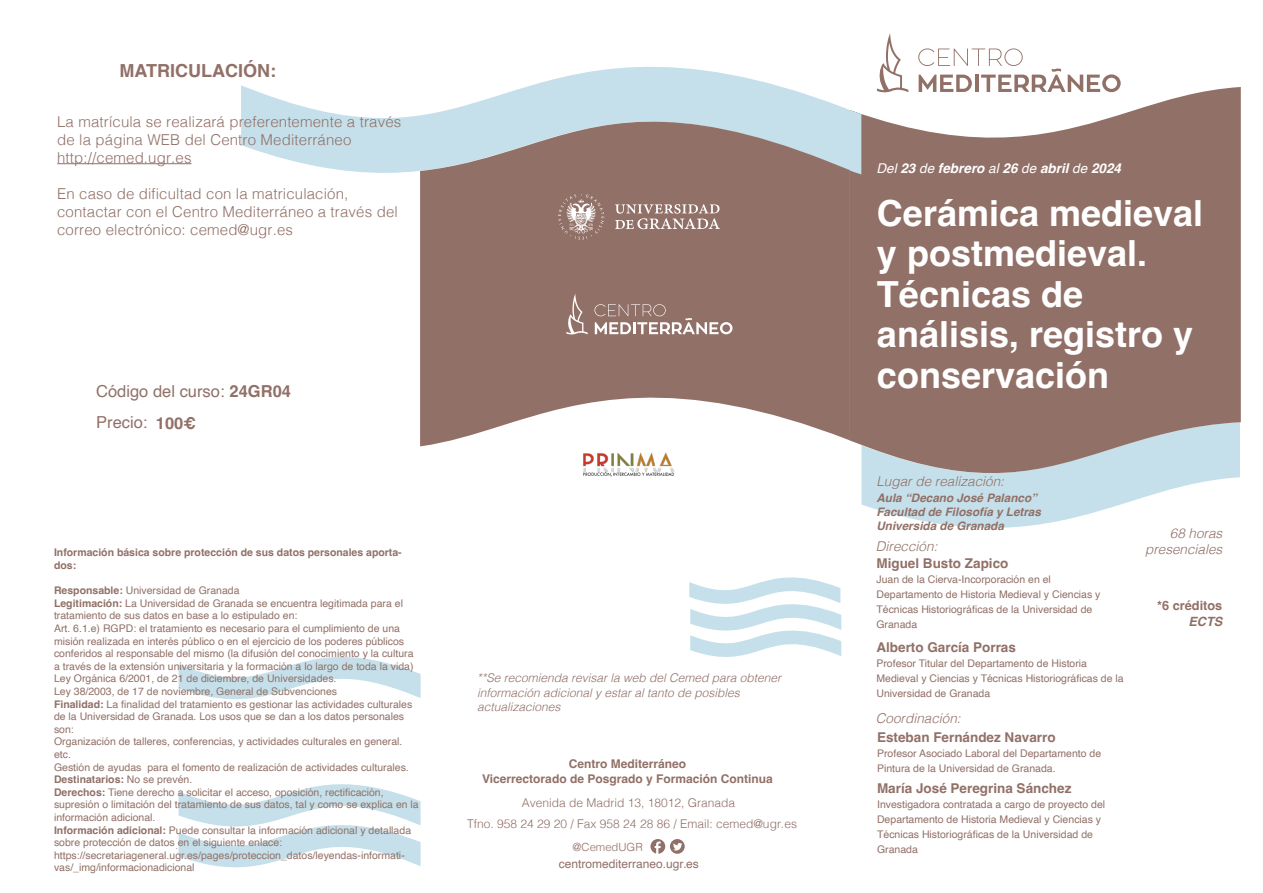
<style>
.page{position:relative;width:1263px;height:893px;background:#fff}
.page>*{position:absolute;margin:0;border:0;box-sizing:border-box;transform-origin:0 0}
.t1{font:700 36px/40.5px "Helvetica";color:#fff}
.t2{font:700 18px "Helvetica";color:#917067}
.t3{font:16.5px/30.6px "Helvetica";color:#917067}
.t4{font:700 16.5px "Helvetica";color:#917067}
.t5{font:300 15px/18px "Helvetica";letter-spacing:.01em;color:#917067}
.t6{font:700 13.5px "Helvetica";color:#917067}
.t7{font:italic 300 13.5px "Helvetica";color:#917067}
.t8{font:italic 700 13.5px "Helvetica";color:#fff}
.t9{font:700 12.75px "Helvetica";color:#917067}
.t10{font:italic 700 12.75px "Helvetica";color:#917067}
.t11{font:italic 300 12px/14.4px "Helvetica";color:#917067}
.t12{font:300 12px "Helvetica";color:#917067}
.t13{font:700 12px "Helvetica";color:#917067}
.t14{font:12px "Helvetica";color:#917067}
.t15{font:italic 700 11.7px "Helvetica";color:#917067}
.t16{font:300 11.25px "Helvetica";color:#917067}
.t17{font:10.5px/12.6px "Helvetica";color:#917067}
.t18{font:700 10.5px/12.6px "Helvetica";color:#917067}
.t19{font:italic 300 7.5px "Helvetica";color:#231f20}
.s1{font-weight:700}
.s2{font-weight:400}
</style>
<div class="page">
<svg style="left:861px;top:490px;width:307px;height:38px;fill:#c5e0ea"></svg>
<svg style="left:850px;top:87px;width:391px;height:403px;background:#9e857e"></svg>
<svg style="left:179px;top:784px;width:242px;height:84px"></svg>
<svg style="left:179px;top:657px;width:242px;height:43px"></svg>
<svg style="left:689px;top:577px;width:152px;height:80px"></svg>
<svg style="left:241px;top:66px;width:620px;height:127px"></svg>
<svg style="left:420px;top:100px;width:430px;height:346px;background:#a28c86"></svg>
<svg style="left:650px;top:839px;width:35px;height:15px"></svg>
<svg style="left:566px;top:294px;width:22px;height:41px"></svg>
<svg style="left:594px;top:304px;width:138px;height:30px;background:#a98f88"></svg>
<svg style="left:558px;top:194px;width:46px;height:46px;background:#a88d86"></svg>
<svg style="left:615px;top:204px;width:105px;height:25px;background:#ad948e"></svg>
<hr style="left:57px;top:163px;width:135px;height:1px;background:#917067">
<svg style="left:877px;top:33px;width:31px;height:60px"></svg>
<svg style="left:918px;top:48px;width:203px;height:44px"></svg>
<img style="left:583px;top:452px;width:92px;height:25px">
<h2 class="t2" style="left:120px;top:59px;width:158px">MATRICULACIÓN:</h2>
<h3 class="t5" style="left:57px;top:111px;width:346px">La matrícula se realizará preferentemente a través de la página WEB del Centro Mediterráneo http://cemed.ugr.es</h3>
<h3 class="t5" style="left:57px;top:183px;width:342px">En caso de dificultad con la matriculación, contactar con el Centro Mediterráneo a través del correo electrónico: cemed@ugr.es</h3>
<p class="t3" style="left:96px;top:377px;width:196px">Código del curso: <span class="s1">24GR04<br></span>Precio:</p>
<p class="t4" style="left:156px;top:413px;width:41px">100€</p>
<p class="t18" style="left:54px;top:548px;width:349px">Información básica sobre protección de sus datos personales aporta&shy;dos:</p>
<p class="t17" style="left:54px;top:585px;width:366px"><span class="s1">Responsable:</span> Universidad de Granada<br><span class="s1">Legitimación:</span> La Universidad de Granada se encuentra legitimada para el tratamiento de sus datos en base a lo estipulado en:<br>Art. 6.1.e) RGPD: el tratamiento es necesario para el cumplimiento de una misión realizada en interés público o en el ejercicio de los poderes públicos conferidos al responsable del mismo (la difusión del conocimiento y la cultura a través de la extensión universitaria y la formación a lo largo de toda la vida)<br>Ley Orgánica 6/2001, de 21 de diciembre, de Universidades.<br>Ley 38/2003, de 17 de noviembre, General de Subvenciones<br><span class="s1">Finalidad:</span> La finalidad del tratamiento es gestionar las actividades culturales de la Universidad de Granada. Los usos que se dan a los datos personales son:<br>Organización de talleres, conferencias, y actividades culturales en general. etc.<br>Gestión de ayudas para el fomento de realización de actividades culturales.<br><span class="s1">Destinatarios:</span> No se prevén.<br><span class="s1">Derechos:</span> Tiene derecho a solicitar el acceso, oposición, rectificación, supresión o limitación del tratamiento de sus datos, tal y como se explica en la información adicional.<br><span class="s1">Información adicional:</span> Puede consultar la información adicional y detallada sobre protección de datos en el siguiente enlace: https://secretariageneral.ugr.es/pages/proteccion_datos/leyendas-informati&shy;vas/_img/informacionadicional</p>
<p class="t11" style="left:477px;top:670px;width:306px">**Se recomienda revisar la web del Cemed para obtener información adicional y estar al tanto de posibles actualizaciones</p>
<p class="t13" style="left:569px;top:757px;width:119px">Centro Mediterráneo</p>
<p class="t13" style="left:482px;top:771px;width:292px">Vicerrectorado de Posgrado y Formación Continua</p>
<p class="t12" style="left:522px;top:792px;width:215px">Avenida de Madrid 13, 18012, Granada</p>
<p class="t12" style="left:467px;top:814px;width:331px">Tfno. 958 24 29 20 / Fax 958 24 28 86 / Email: cemed@ugr.es</p>
<p class="t19" style="left:176px;top:840px;width:4px">.</p>
<p class="t16" style="left:573px;top:837px;width:72px">@CemedUGR</p>
<p class="t14" style="left:559px;top:854px;width:142px">centromediterraneo.ugr.es</p>
<p class="t8" style="left:876px;top:160px;width:246px"><span class="s2">Del</span> 23 <span class="s2">de</span> febrero <span class="s2">al</span> 26 <span class="s2">de</span> abril <span class="s2">de</span> 2024</p>
<p class="t1" style="left:877px;top:197px;width:328px">Cerámica medieval y postmedieval.<br>Técnicas de análisis, registro y conservación</p>
<p class="t7" style="left:876px;top:470px;width:129px">Lugar de realización:</p>
<p class="t15" style="left:876px;top:491px;width:162px">Aula “Decano José Palanco”</p>
<p class="t15" style="left:876px;top:505px;width:166px">Facultad de Filosofía y Letras</p>
<p class="t15" style="left:876px;top:519px;width:129px">Universida de Granada</p>
<p class="t7" style="left:876px;top:534px;width:63px">Dirección:</p>
<p class="t6" style="left:876px;top:555px;width:134px">Miguel Busto Zapico</p>
<p class="t17" style="left:876px;top:573px;width:176px">Juan de la Cierva-Incorporación en el</p>
<p class="t17" style="left:876px;top:587px;width:226px;line-height:15px">Departamento de Historia Medieval y Ciencias y<br>Técnicas Historiográficas de la Universidad de<br>Granada</p>
<p class="t6" style="left:876px;top:639px;width:141px">Alberto García Porras</p>
<p class="t17" style="left:876px;top:656px;width:249px;line-height:15px">Profesor Titular del Departamento de Historia<br>Medieval y Ciencias y Técnicas Historiográficas de la<br>Universidad de Granada</p>
<p class="t7" style="left:876px;top:706px;width:86px">Coordinación:</p>
<p class="t6" style="left:877px;top:728px;width:180px">Esteban Fernández Navarro</p>
<p class="t17" style="left:877px;top:746px;width:226px;line-height:15px">Profesor Asociado Laboral del Departamento de<br>Pintura de la Universidad de Granada.</p>
<p class="t6" style="left:877px;top:780px;width:196px">María José Peregrina Sánchez</p>
<p class="t17" style="left:877px;top:797px;width:230px;line-height:15px">Investigadora contratada a cargo de proyecto del Departamento de Historia Medieval y Ciencias y Técnicas Historiográficas de la Universidad de Granada</p>
<p class="t7" style="left:1170px;top:521px;width:54px">68 horas</p>
<p class="t7" style="left:1145px;top:537px;width:79px">presenciales</p>
<p class="t9" style="left:1157px;top:598px;width:67px">*6 créditos</p>
<p class="t10" style="left:1188px;top:613px;width:36px">ECTS</p>
</div>
